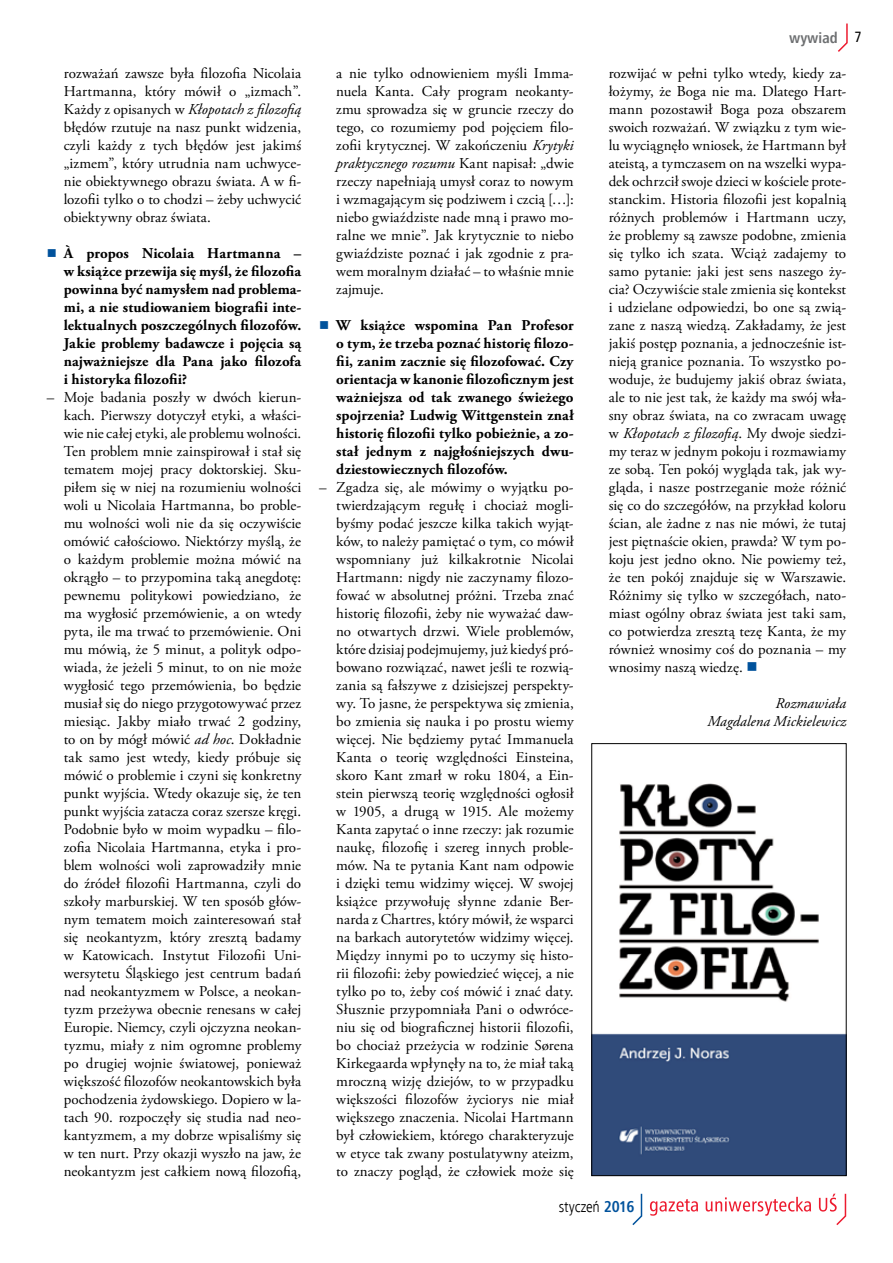
<style>
.page{position:relative;width:893px;height:1263px;background:#fff}
.page>*{position:absolute;margin:0;border:0;box-sizing:border-box;transform-origin:0 0}
.t1{font:15.75px "Humnst 777 Lt Cn EU";letter-spacing:-.005em;color:#000}
.t2{font:15px/18px "Adobe Garamond Pro";letter-spacing:.005em;color:#000;text-align:justify}
.t3{font:700 15px/18px "Adobe Garamond Pro";letter-spacing:.005em;color:#000;text-align:justify}
.t4{font:italic 15px/18px "Adobe Garamond Pro";letter-spacing:.005em;color:#000;text-align:right}
.t5{font:700 15px "Humnst 777 Cn EU";color:#6d6f71}
.s1{font-style:italic}
.s2{color:#00529c}
.s3{font-weight:400;color:#000}
.s4{font-family:"Humnst 777 Cn EU";font-weight:700;color:#00529c}
</style>
<div class="page">
<svg style="left:632px;top:1193px;width:11px;height:32px"></svg>
<svg style="left:650px;top:1199px;width:48px;height:17px"></svg>
<svg style="left:706px;top:1197px;width:105px;height:19px"></svg>
<svg style="left:819px;top:1193px;width:28px;height:32px"></svg>
<svg style="left:838px;top:23px;width:10px;height:29px"></svg>
<img style="left:593px;top:783px;width:252px;height:391px">
<div style="left:591px;top:743px;width:256px;height:433px;border:1px solid #000"></div>
<p class="t2" style="left:64px;top:64px;width:239px">rozważań zawsze była filozofia Nicolaia Hartmanna, który mówił o „izmach”.<br>Każdy z opisanych w <span class="s1">Kłopotach z filozofią </span>błędów rzutuje na nasz punkt widzenia, czyli każdy z tych błędów jest jakimś „izmem”, który utrudnia nam uchwyce&shy;nie obiektywnego obrazu świata. A w fi&shy;lozofii tylko o to chodzi – żeby uchwycić obiektywny obraz świata.</p>
<p class="t3" style="left:64px;top:244px;width:239px;text-indent:-17px"><span class="s2">■</span> À propos Nicolaia Hartmanna – w książce przewija się myśl, że filozofia powinna być namysłem nad problema&shy;mi, a nie studiowaniem biografii inte&shy;lektualnych poszczególnych filozofów.<br>Jakie problemy badawcze i pojęcia są najważniejsze dla Pana jako filozofa i historyka filozofii?</p>
<p class="t2" style="left:64px;top:388px;width:239px;text-indent:-17px">– Moje badania poszły w dwóch kierun&shy;kach. Pierwszy dotyczył etyki, a właści&shy;wie nie całej etyki, ale problemu wolności.<br>Ten problem mnie zainspirował i stał się tematem mojej pracy doktorskiej. Sku&shy;piłem się w niej na rozumieniu wolności woli u Nicolaia Hartmanna, bo proble&shy;mu wolności woli nie da się oczywiście omówić całościowo. Niektórzy myślą, że o każdym problemie można mówić na okrągło – to przypomina taką anegdotę: pewnemu politykowi powiedziano, że ma wygłosić przemówienie, a on wtedy pyta, ile ma trwać to przemówienie. Oni mu mówią, że 5 minut, a polityk odpo&shy;wiada, że jeżeli 5 minut, to on nie może wygłosić tego przemówienia, bo będzie musiał się do niego przygotowywać przez miesiąc. Jakby miało trwać 2 godziny, to on by mógł mówić <span class="s1">ad hoc</span>. Dokładnie tak samo jest wtedy, kiedy próbuje się mówić o problemie i czyni się konkretny punkt wyjścia. Wtedy okazuje się, że ten punkt wyjścia zatacza coraz szersze kręgi.<br>Podobnie było w moim wypadku – filo&shy;zofia Nicolaia Hartmanna, etyka i pro&shy;blem wolności woli zaprowadziły mnie do źródeł filozofii Hartmanna, czyli do szkoły marburskiej. W ten sposób głów&shy;nym tematem moich zainteresowań stał się neokantyzm, który zresztą badamy w Katowicach. Instytut Filozofii Uni&shy;wersytetu Śląskiego jest centrum badań nad neokantyzmem w Polsce, a neokan&shy;tyzm przeżywa obecnie renesans w całej Europie. Niemcy, czyli ojczyzna neokan&shy;tyzmu, miały z nim ogromne problemy po drugiej wojnie światowej, ponieważ większość filozofów neokantowskich była pochodzenia żydowskiego. Dopiero w la&shy;tach 90. rozpoczęły się studia nad neo&shy;kantyzmem, a my dobrze wpisaliśmy się w ten nurt. Przy okazji wyszło na jaw, że neokantyzm jest całkiem nową filozofią,</p>
<p class="t2" style="left:336px;top:64px;width:239px">a nie tylko odnowieniem myśli Imma&shy;nuela Kanta. Cały program neokanty&shy;zmu sprowadza się w gruncie rzeczy do tego, co rozumiemy pod pojęciem filo&shy;zofii krytycznej. W zakończeniu <span class="s1">Krytyki praktycznego rozumu</span> Kant napisał: „dwie rzeczy napełniają umysł coraz to nowym i wzmagającym się podziwem i czcią […]: niebo gwiaździste nade mną i prawo mo&shy;ralne we mnie”. Jak krytycznie to niebo gwiaździste poznać i jak zgodnie z pra&shy;wem moralnym działać – to właśnie mnie zajmuje.</p>
<p class="t3" style="left:336px;top:316px;width:239px;text-indent:-17px"><span class="s2">■</span> W książce wspomina Pan Profesor o tym, że trzeba poznać historię filozo&shy;fii, zanim zacznie się filozofować. Czy orientacja w kanonie filozoficznym jest ważniejsza od tak zwanego świeżego spojrzenia? Ludwig Wittgenstein znał historię filozofii tylko pobieżnie, a zo&shy;stał jednym z najgłośniejszych dwu&shy;dziestowiecznych filozofów.</p>
<p class="t2" style="left:336px;top:478px;width:239px;text-indent:-17px">– Zgadza się, ale mówimy o wyjątku po&shy;twierdzającym regułę i chociaż mogli&shy;byśmy podać jeszcze kilka takich wyjąt&shy;ków, to należy pamiętać o tym, co mówił wspomniany już kilkakrotnie Nicolai Hartmann: nigdy nie zaczynamy filozo&shy;fować w absolutnej próżni. Trzeba znać historię filozofii, żeby nie wyważać daw&shy;no otwartych drzwi. Wiele problemów, które dzisiaj podejmujemy, już kiedyś pró&shy;bowano rozwiązać, nawet jeśli te rozwią&shy;zania są fałszywe z dzisiejszej perspekty&shy;wy. To jasne, że perspektywa się zmienia, bo zmienia się nauka i po prostu wiemy więcej. Nie będziemy pytać Immanuela Kanta o teorię względności Einsteina, skoro Kant zmarł w roku 1804, a Ein&shy;stein pierwszą teorię względności ogłosił w 1905, a drugą w 1915. Ale możemy Kanta zapytać o inne rzeczy: jak rozumie naukę, filozofię i szereg innych proble&shy;mów. Na te pytania Kant nam odpowie i dzięki temu widzimy więcej. W swojej książce przywołuję słynne zdanie Ber&shy;narda z Chartres, który mówił, że wsparci na barkach autorytetów widzimy więcej.<br>Między innymi po to uczymy się histo&shy;rii filozofii: żeby powiedzieć więcej, a nie tylko po to, żeby coś mówić i znać daty.<br>Słusznie przypomniała Pani o odwróce&shy;niu się od biograficznej historii filozofii, bo chociaż przeżycia w rodzinie Sørena Kirkegaarda wpłynęły na to, że miał taką mroczną wizję dziejów, to w przypadku większości filozofów życiorys nie miał większego znaczenia. Nicolai Hartmann był człowiekiem, którego charakteryzuje w etyce tak zwany postulatywny ateizm, to znaczy pogląd, że człowiek może się</p>
<p class="t5" style="left:789px;top:28px;width:74px">wywiad <span class="s3">7</span></p>
<p class="t2" style="left:609px;top:64px;width:239px">rozwijać w pełni tylko wtedy, kiedy za&shy;łożymy, że Boga nie ma. Dlatego Hart&shy;mann pozostawił Boga poza obszarem swoich rozważań. W związku z tym wie&shy;lu wyciągnęło wniosek, że Hartmann był ateistą, a tymczasem on na wszelki wypa&shy;dek ochrzcił swoje dzieci w kościele prote&shy;stanckim. Historia filozofii jest kopalnią różnych problemów i Hartmann uczy, że problemy są zawsze podobne, zmienia się tylko ich szata. Wciąż zadajemy to samo pytanie: jaki jest sens naszego ży&shy;cia? Oczywiście stale zmienia się kontekst i udzielane odpowiedzi, bo one są zwią&shy;zane z naszą wiedzą. Zakładamy, że jest jakiś postęp poznania, a jednocześnie ist&shy;nieją granice poznania. To wszystko po&shy;woduje, że budujemy jakiś obraz świata, ale to nie jest tak, że każdy ma swój wła&shy;sny obraz świata, na co zwracam uwagę w <span class="s1">Kłopotach z filozofią</span>. My dwoje siedzi&shy;my teraz w jednym pokoju i rozmawiamy ze sobą. Ten pokój wygląda tak, jak wy&shy;gląda, i nasze postrzeganie może różnić się co do szczegółów, na przykład koloru ścian, ale żadne z nas nie mówi, że tutaj jest piętnaście okien, prawda? W tym po&shy;koju jest jedno okno. Nie powiemy też, że ten pokój znajduje się w Warszawie.<br>Różnimy się tylko w szczegółach, nato&shy;miast ogólny obraz świata jest taki sam, co potwierdza zresztą tezę Kanta, że my również wnosimy coś do poznania – my wnosimy naszą wiedzę. <span class="s2">■</span></p>
<p class="t4" style="left:707px;top:694px;width:140px">Rozmawiała<br>Magdalena Mickielewicz</p>
<p class="t1" style="left:559px;top:1196px;width:77px">styczeń <span class="s4">2016</span></p>
</div>
